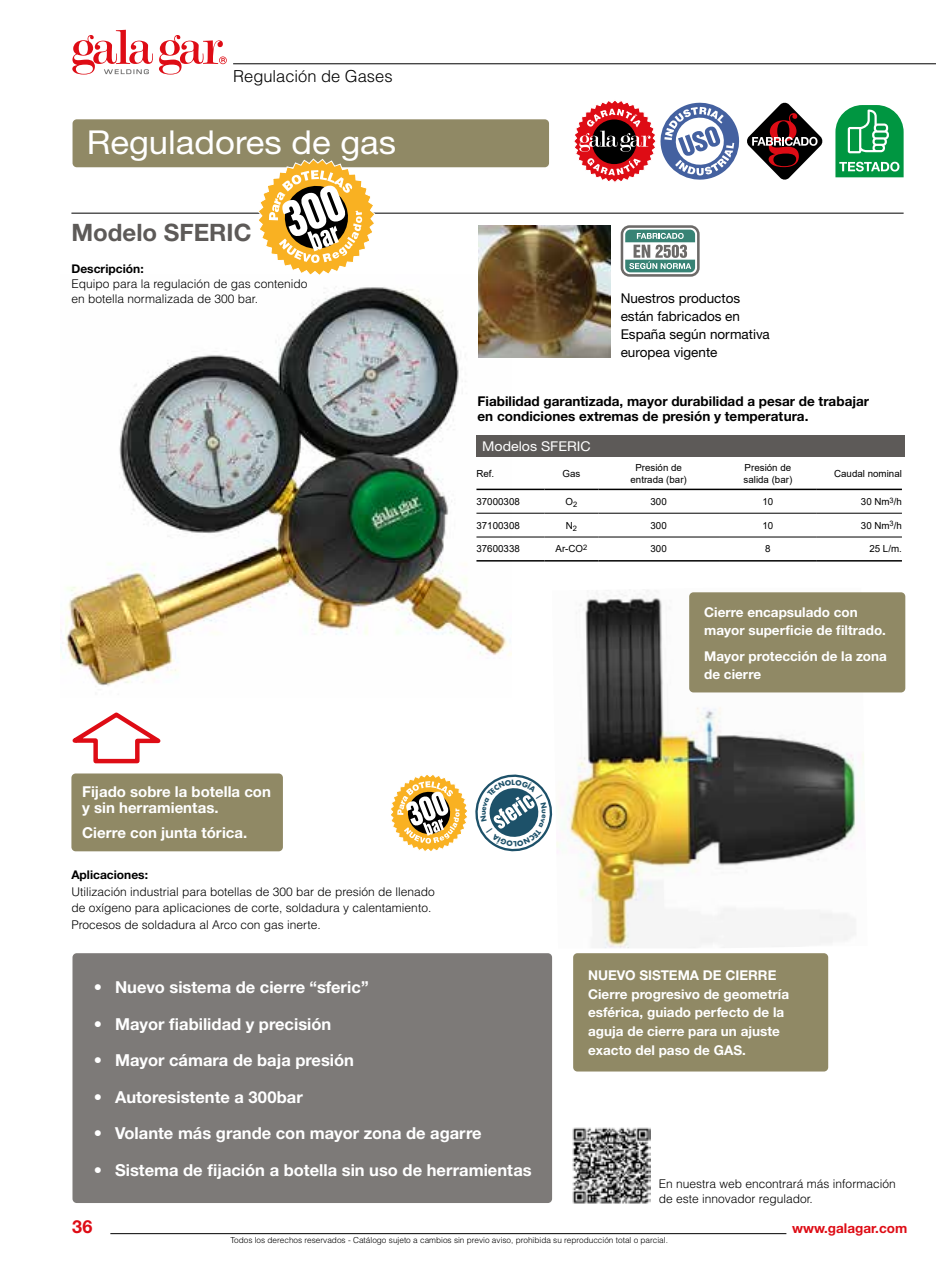
<style>
.page{position:relative;width:936px;height:1263px;background:#fff}
.page>*{position:absolute;margin:0;border:0;box-sizing:border-box;transform-origin:0 0}
.t1{font:33px "Helvetica Neue CE";color:#fff;scale:1.05 1}
.t2{font:700 24px "Helvetica Neue CE";color:#5d5a58}
.t3{font:700 18px "Helvetica Neue CE";color:#de0c15}
.t4{font:700 16.5px "Helvetica Neue CE";color:#fff}
.t5{font:300 16.5px "Helvetica";color:#000}
.t6{font:700 15px/16.5px "Helvetica Neue CE";color:#fff}
.t7{font:700 13.5px/18.8px "Helvetica Neue CE";color:#fff}
.t8{font:700 13.5px/15px "Helvetica Neue CE";color:#000}
.t9{font:13.5px/18px "Helvetica Neue CE";color:#000}
.t10{font:700 13.5px "Helvetica Neue CE";color:#de0c15}
.t11{font:13.5px "Helvetica Neue CE";color:#fff;scale:1.05 1}
.t12{font:300 12px/15px "Helvetica";color:#000}
.t13{font:700 12px "Helvetica Neue CE";color:#000}
.t14{font:9.75px/11.7px "Arial";color:#000;text-align:center}
.t15{font:300 8.25px "Helvetica";color:#000}
</style>
<div class="page">
<hr style="left:233px;top:64px;width:702px;height:1px;background:#000">
<hr style="left:110px;top:1233px;width:676px;height:1px;background:#000">
<svg style="left:72px;top:30px;width:155px;height:45px"></svg>
<img style="left:556px;top:590px;width:311px;height:358px">
<hr style="left:476px;top:489px;width:68px;height:1px;background:#000">
<hr style="left:598px;top:489px;width:121px;height:1px;background:#000">
<hr style="left:719px;top:489px;width:97px;height:1px;background:#000">
<hr style="left:816px;top:489px;width:85px;height:1px;background:#000">
<hr style="left:476px;top:513px;width:68px;height:1px;background:#000">
<hr style="left:544px;top:513px;width:54px;height:1px;background:#000">
<hr style="left:598px;top:513px;width:121px;height:1px;background:#000">
<hr style="left:719px;top:513px;width:97px;height:1px;background:#000">
<hr style="left:816px;top:513px;width:85px;height:1px;background:#000">
<hr style="left:476px;top:537px;width:68px;height:1px;background:#000">
<hr style="left:544px;top:537px;width:54px;height:1px;background:#000">
<hr style="left:598px;top:537px;width:121px;height:1px;background:#000">
<hr style="left:719px;top:537px;width:97px;height:1px;background:#000">
<hr style="left:816px;top:537px;width:85px;height:1px;background:#000">
<hr style="left:476px;top:560px;width:68px;height:2px;background:#000">
<hr style="left:544px;top:560px;width:54px;height:2px;background:#000">
<hr style="left:598px;top:560px;width:121px;height:2px;background:#000">
<hr style="left:719px;top:560px;width:97px;height:2px;background:#000">
<hr style="left:816px;top:560px;width:85px;height:2px;background:#000">
<hr style="left:544px;top:489px;width:54px;height:1px;background:#000">
<div style="left:476px;top:436px;width:429px;height:21px;background:#5d5a58"></div>
<div style="left:573px;top:953px;width:255px;height:118px;background:#908965;border-radius:4px"></div>
<div style="left:689px;top:592px;width:216px;height:100px;background:#908965;border-radius:4px"></div>
<div style="left:71px;top:773px;width:212px;height:78px;background:#908965;border-radius:4px"></div>
<img style="left:478px;top:225px;width:132px;height:133px">
<img style="left:61px;top:274px;width:450px;height:412px">
<hr style="left:71px;top:213px;width:832px;height:1px;background:#000">
<div style="left:72px;top:953px;width:480px;height:250px;background:#7d7a78;border-radius:4px"></div>
<img style="left:572px;top:1127px;width:78px;height:77px">
<svg style="left:72px;top:712px;width:89px;height:52px"></svg>
<div style="left:72px;top:119px;width:477px;height:48px;background:#908965;border-radius:4px"></div>
<svg style="left:622px;top:227px;width:76px;height:48px"></svg>
<div style="left:620px;top:225px;width:79px;height:52px;border:3px solid #6c6a68;border-radius:8px"></div>
<svg style="left:625px;top:230px;width:70px;height:42px"></svg>
<svg style="left:835px;top:105px;width:68px;height:72px"></svg>
<svg style="left:574px;top:101px;width:248px;height:81px"></svg>
<svg style="left:257px;top:158px;width:119px;height:118px"></svg>
<svg style="left:391px;top:774px;width:162px;height:78px"></svg>
<h3 class="t5" style="left:233px;top:66px;width:161px">Regulación de Gases</h3>
<h1 class="t1" style="left:87px;top:123px;width:296px">Reguladores de gas</h1>
<h2 class="t2" style="left:71px;top:218px;width:181px">Modelo SFERIC</h2>
<p class="t13" style="left:71px;top:262px;width:74px">Descripción:</p>
<p class="t12" style="left:71px;top:277px;width:237px">Equipo para la regulación de gas contenido en botella normalizada de 300 bar.</p>
<p class="t9" style="left:620px;top:290px;width:151px">Nuestros productos están fabricados en<br>España según normativa europea vigente</p>
<p class="t8" style="left:477px;top:394px;width:393px">Fiabilidad garantizada, mayor durabilidad a pesar de trabajar en condiciones extremas de presión y temperatura.</p>
<p class="t11" style="left:482px;top:438px;width:105px">Modelos SFERIC</p>
<p class="t14" style="left:476px;top:468px;width:19px">Ref.</p>
<p class="t14" style="left:562px;top:468px;width:19px">Gas</p>
<p class="t14" style="left:630px;top:462px;width:58px">Presión de entrada (bar)</p>
<p class="t14" style="left:743px;top:462px;width:50px;text-align:left">Presión de salida (bar)</p>
<p class="t14" style="left:834px;top:468px;width:69px">Caudal nominal</p>
<p class="t14" style="left:476px;top:495px;width:45px">37000308</p>
<p class="t14" style="left:565px;top:495px;width:13px">O<sub>2</sub></p>
<p class="t14" style="left:650px;top:495px;width:18px">300</p>
<p class="t14" style="left:762px;top:495px;width:12px">10</p>
<p class="t14" style="left:860px;top:495px;width:43px">30 Nm<sup>3</sup>/h</p>
<p class="t14" style="left:476px;top:519px;width:45px">37100308</p>
<p class="t14" style="left:566px;top:519px;width:13px">N<sub>2</sub></p>
<p class="t14" style="left:650px;top:519px;width:18px">300</p>
<p class="t14" style="left:762px;top:519px;width:12px">10</p>
<p class="t14" style="left:860px;top:519px;width:43px">30 Nm<sup>3</sup>/h</p>
<p class="t14" style="left:476px;top:543px;width:45px">37600338</p>
<p class="t14" style="left:555px;top:543px;width:33px">Ar-CO<sup>2</sup></p>
<p class="t14" style="left:650px;top:543px;width:18px">300</p>
<p class="t14" style="left:765px;top:543px;width:7px">8</p>
<p class="t14" style="left:869px;top:543px;width:34px">25 L/m.</p>
<p class="t7" style="left:704px;top:603px;width:183px;line-height:18px">Cierre encapsulado con mayor superficie de filtrado.</p>
<p class="t7" style="left:704px;top:647px;width:184px;line-height:18px">Mayor protección de la zona de cierre</p>
<p class="t6" style="left:82px;top:783px;width:190px">Fijado sobre la botella con y sin herramientas.</p>
<p class="t6" style="left:82px;top:825px;width:167px">Cierre con junta tórica.</p>
<p class="t13" style="left:71px;top:867px;width:78px">Aplicaciones:</p>
<p class="t12" style="left:71px;top:883px;width:365px;line-height:16.5px">Utilización industrial para botellas de 300 bar de presión de llenado de oxígeno para aplicaciones de corte, soldadura y calentamiento.<br>Procesos de soldadura al Arco con gas inerte.</p>
<h3 class="t4" style="left:94px;top:977px;width:276px">• Nuevo sistema de cierre “sferic”</h3>
<h3 class="t4" style="left:94px;top:1013px;width:239px">• Mayor fiabilidad y precisión</h3>
<h3 class="t4" style="left:94px;top:1050px;width:262px">• Mayor cámara de baja presión</h3>
<h3 class="t4" style="left:94px;top:1087px;width:210px">• Autoresistente a 300bar</h3>
<h3 class="t4" style="left:94px;top:1123px;width:389px">• Volante más grande con mayor zona de agarre</h3>
<h3 class="t4" style="left:94px;top:1160px;width:439px">• Sistema de fijación a botella sin uso de herramientas</h3>
<p class="t7" style="left:588px;top:966px;width:202px">NUEVO SISTEMA DE CIERRE<br>Cierre progresivo de geometría esférica, guiado perfecto de la aguja de cierre para un ajuste exacto del paso de GAS.</p>
<p class="t12" style="left:658px;top:1176px;width:238px">En nuestra web encontrará más información de este innovador regulador.</p>
<h3 class="t3" style="left:72px;top:1215px;width:22px">36</h3>
<p class="t10" style="left:792px;top:1220px;width:117px">www.galagar.com</p>
<p class="t15" style="left:230px;top:1235px;width:439px">Todos los derechos reservados - Catálogo sujeto a cambios sin previo aviso, prohibida su reproducción total o parcial.</p>
</div>
